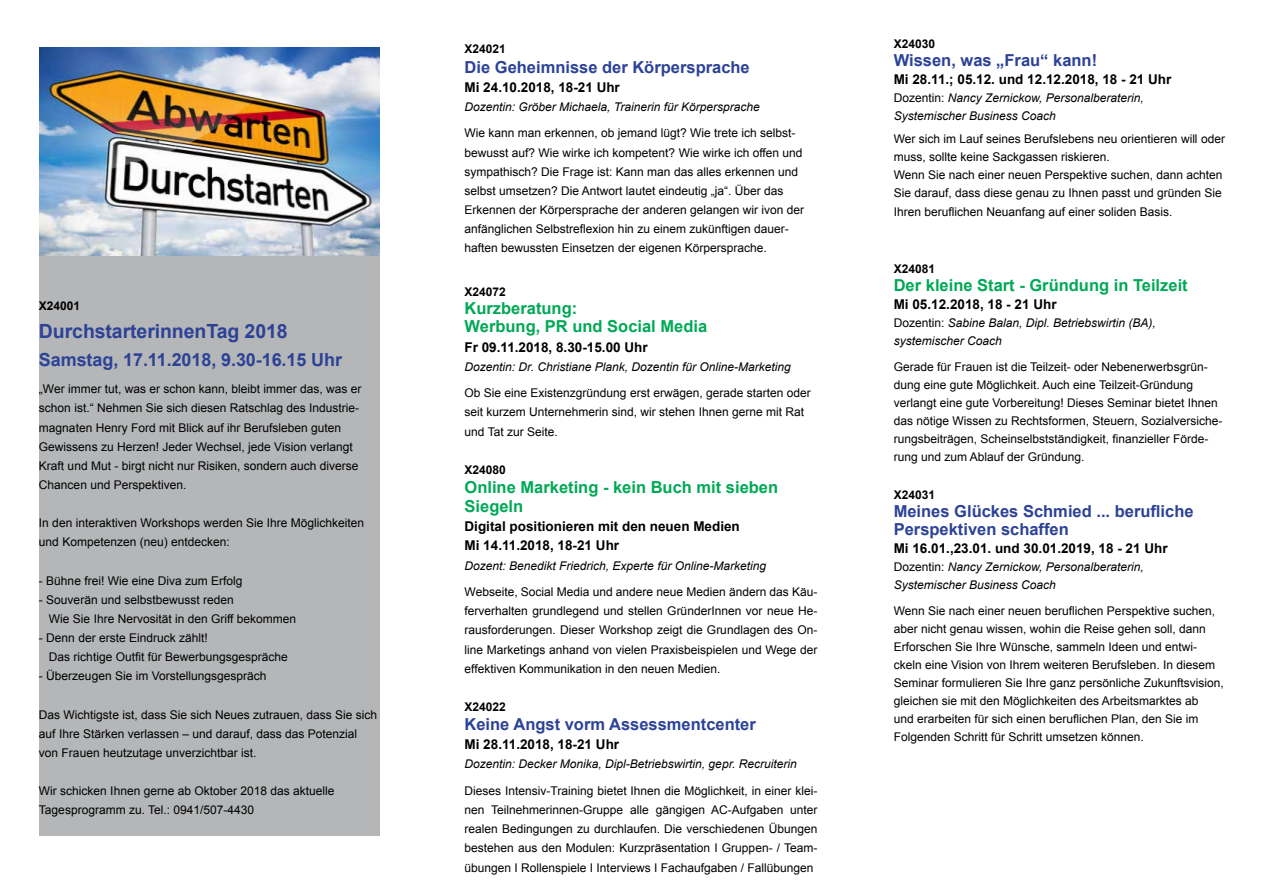
<style>
.page{position:relative;width:1263px;height:893px;background:#fff}
.page>*{position:absolute;margin:0;border:0;box-sizing:border-box;transform-origin:0 0}
.t1{font:700 19.5px "Arial";letter-spacing:-.005em;color:#2c4296}
.t2{font:700 18px "Arial";letter-spacing:-.005em;color:#2c4296}
.t3{font:700 16.5px/18px "Arial";color:#2c4296}
.t4{font:700 16.5px/18px "Arial";color:#00a956}
.t5{font:700 13.5px/19.2px "Arial";color:#000}
.t6{font:12px/19.2px "Arial";color:#000}
.t7{font:italic 12px/18px "Arial";color:#000}
.t8{font:700 12px "Arial";color:#000}
.s1{font-style:normal}
</style>
<div class="page">
<div style="left:39px;top:47px;width:340px;height:789px;background:#b4b6b8"></div>
<img style="left:40px;top:48px;width:340px;height:208px">
<p class="t8" style="left:39px;top:298px;width:43px">X24001</p>
<h1 class="t1" style="left:39px;top:317px;width:250px">DurchstarterinnenTag 2018</h1>
<h2 class="t2" style="left:39px;top:347px;width:305px">Samstag, 17.11.2018, 9.30-16.15 Uhr</h2>
<p class="t6" style="left:39px;top:379px;width:324px">„Wer immer tut, was er schon kann, bleibt immer das, was er schon ist.“ Nehmen Sie sich diesen Ratschlag des Industrie&shy;magnaten Henry Ford mit Blick auf ihr Berufsleben guten Gewissens zu Herzen! Jeder Wechsel, jede Vision verlangt Kraft und Mut - birgt nicht nur Risiken, sondern auch diverse Chancen und Perspektiven.</p>
<p class="t6" style="left:39px;top:513px;width:327px">In den interaktiven Workshops werden Sie Ihre Möglichkeiten und Kompetenzen (neu) entdecken:</p>
<p class="t6" style="left:39px;top:571px;width:205px">- Bühne frei! Wie eine Diva zum Erfolg</p>
<p class="t6" style="left:49px;top:590px;width:249px;text-indent:-10px">- Souverän und selbstbewusst reden<br>Wie Sie Ihre Nervosität in den Griff bekommen</p>
<p class="t6" style="left:49px;top:628px;width:240px;text-indent:-10px">- Denn der erste Eindruck zählt!<br>Das richtige Outfit für Bewerbungsgespräche</p>
<p class="t6" style="left:39px;top:666px;width:229px">- Überzeugen Sie im Vorstellungsgespräch</p>
<p class="t6" style="left:39px;top:705px;width:340px">Das Wichtigste ist, dass Sie sich Neues zutrauen, dass Sie sich auf Ihre Stärken verlassen – und darauf, dass das Potenzial von Frauen heutzutage unverzichtbar ist.</p>
<p class="t6" style="left:39px;top:781px;width:297px">Wir schicken Ihnen gerne ab Oktober 2018 das aktuelle<br>Tagesprogramm zu. Tel.: 0941/507-4430</p>
<p class="t8" style="left:465px;top:41px;width:43px">X24021</p>
<h3 class="t3" style="left:465px;top:58px;width:287px">Die Geheimnisse der Körpersprache</h3>
<p class="t5" style="left:465px;top:77px;width:157px">Mi 24.10.2018, 18-21 Uhr</p>
<p class="t7" style="left:465px;top:98px;width:297px">Dozentin: Gröber Michaela, Trainerin für Körpersprache</p>
<p class="t6" style="left:465px;top:124px;width:341px">Wie kann man erkennen, ob jemand lügt? Wie trete ich selbst&shy;bewusst auf? Wie wirke ich kompetent? Wie wirke ich offen und sympathisch? Die Frage ist: Kann man das alles erkennen und selbst umsetzen? Die Antwort lautet eindeutig „ja“. Über das Erkennen der Körpersprache der anderen gelangen wir ivon der anfänglichen Selbstreflexion hin zu einem zukünftigen dauer&shy;haften bewussten Einsetzen der eigenen Körpersprache.</p>
<p class="t8" style="left:465px;top:284px;width:43px">X24072</p>
<h3 class="t4" style="left:465px;top:300px;width:244px">Kurzberatung:<br>Werbung, PR und Social Media</h3>
<p class="t5" style="left:465px;top:337px;width:185px">Fr 09.11.2018, 8.30-15.00 Uhr</p>
<p class="t7" style="left:465px;top:358px;width:328px">Dozentin: Dr. Christiane Plank, Dozentin für Online-Marketing</p>
<p class="t6" style="left:465px;top:383px;width:348px">Ob Sie eine Existenzgründung erst erwägen, gerade starten oder seit kurzem Unternehmerin sind, wir stehen Ihnen gerne mit Rat und Tat zur Seite.</p>
<p class="t8" style="left:465px;top:461px;width:43px">X24080</p>
<h3 class="t4" style="left:465px;top:478px;width:315px;line-height:19.2px">Online Marketing - kein Buch mit sieben<br>Siegeln</h3>
<p class="t5" style="left:465px;top:517px;width:277px">Digital positionieren mit den neuen Medien<br>Mi 14.11.2018, 18-21 Uhr</p>
<p class="t7" style="left:465px;top:556px;width:303px">Dozent: Benedikt Friedrich, Experte für Online-Marketing</p>
<p class="t6" style="left:465px;top:582px;width:354px;text-align:justify">Webseite, Social Media und andere neue Medien ändern das Käu&shy;ferverhalten grundlegend und stellen GründerInnen vor neue He&shy;rausforderungen. Dieser Workshop zeigt die Grundlagen des On&shy;line Marketings anhand von vielen Praxisbeispielen und Wege der effektiven Kommunikation in den neuen Medien.</p>
<p class="t8" style="left:465px;top:698px;width:43px">X24022</p>
<h3 class="t3" style="left:465px;top:715px;width:293px">Keine Angst vorm Assessmentcenter</h3>
<p class="t5" style="left:465px;top:735px;width:156px">Mi 28.11.2018, 18-21 Uhr</p>
<p class="t7" style="left:465px;top:755px;width:334px">Dozentin: Decker Monika, Dipl-Betriebswirtin, gepr. Recruiterin</p>
<p class="t6" style="left:465px;top:781px;width:354px;text-align:justify">Dieses Intensiv-Training bietet Ihnen die Möglichkeit, in einer klei&shy;nen Teilnehmerinnen-Gruppe alle gängigen AC-Aufgaben unter realen Bedingungen zu durchlaufen. Die verschiedenen Übungen bestehen aus den Modulen: Kurzpräsentation I Gruppen- / Team&shy;übungen I Rollenspiele I Interviews I Fachaufgaben / Fallübungen</p>
<p class="t8" style="left:894px;top:35px;width:43px">X24030</p>
<h3 class="t3" style="left:894px;top:52px;width:205px">Wissen, was „Frau“ kann!</h3>
<p class="t5" style="left:894px;top:70px;width:279px">Mi 28.11.; 05.12. und 12.12.2018, 18 - 21 Uhr</p>
<p class="t7" style="left:894px;top:89px;width:252px"><span class="s1">Dozentin:</span> Nancy Zernickow, Personalberaterin,<br>Systemischer Business Coach</p>
<p class="t6" style="left:894px;top:129px;width:333px;line-height:18px">Wer sich im Lauf seines Berufslebens neu orientieren will oder muss, sollte keine Sackgassen riskieren.<br>Wenn Sie nach einer neuen Perspektive suchen, dann achten Sie darauf, dass diese genau zu Ihnen passt und gründen Sie</p>
<p class="t6" style="left:894px;top:202px;width:280px">Ihren beruflichen Neuanfang auf einer soliden Basis.</p>
<p class="t8" style="left:894px;top:261px;width:43px">X24081</p>
<h3 class="t4" style="left:894px;top:277px;width:295px">Der kleine Start - Gründung in Teilzeit</h3>
<p class="t5" style="left:894px;top:295px;width:164px">Mi 05.12.2018, 18 - 21 Uhr</p>
<p class="t7" style="left:894px;top:314px;width:264px"><span class="s1">Dozentin:</span> Sabine Balan, Dipl. Betriebswirtin (BA), systemischer Coach</p>
<p class="t6" style="left:894px;top:357px;width:330px;line-height:18px">Gerade für Frauen ist die Teilzeit- oder Nebenerwerbsgrün&shy;dung eine gute Möglichkeit. Auch eine Teilzeit-Gründung verlangt eine gute Vorbereitung! Dieses Seminar bietet Ihnen das nötige Wissen zu Rechtsformen, Steuern, Sozialversiche&shy;rungsbeiträgen, Scheinselbstständigkeit, finanzieller Förde&shy;rung und zum Ablauf der Gründung.</p>
<p class="t8" style="left:894px;top:486px;width:43px">X24031</p>
<h3 class="t3" style="left:894px;top:502px;width:301px">Meines Glückes Schmied ... berufliche<br>Perspektiven schaffen</h3>
<p class="t5" style="left:894px;top:539px;width:275px">Mi 16.01.,23.01. und 30.01.2019, 18 - 21 Uhr</p>
<p class="t7" style="left:894px;top:558px;width:252px"><span class="s1">Dozentin:</span> Nancy Zernickow, Personalberaterin,<br>Systemischer Business Coach</p>
<p class="t6" style="left:894px;top:601px;width:332px;line-height:18px">Wenn Sie nach einer neuen beruflichen Perspektive suchen, aber nicht genau wissen, wohin die Reise gehen soll, dann Erforschen Sie Ihre Wünsche, sammeln Ideen und entwi&shy;ckeln eine Vision von Ihrem weiteren Berufsleben. In diesem Seminar formulieren Sie Ihre ganz persönliche Zukunftsvision, gleichen sie mit den Möglichkeiten des Arbeitsmarktes ab<br>und erarbeiten für sich einen beruflichen Plan, den Sie im Folgenden Schritt für Schritt umsetzen können.</p>
</div>
